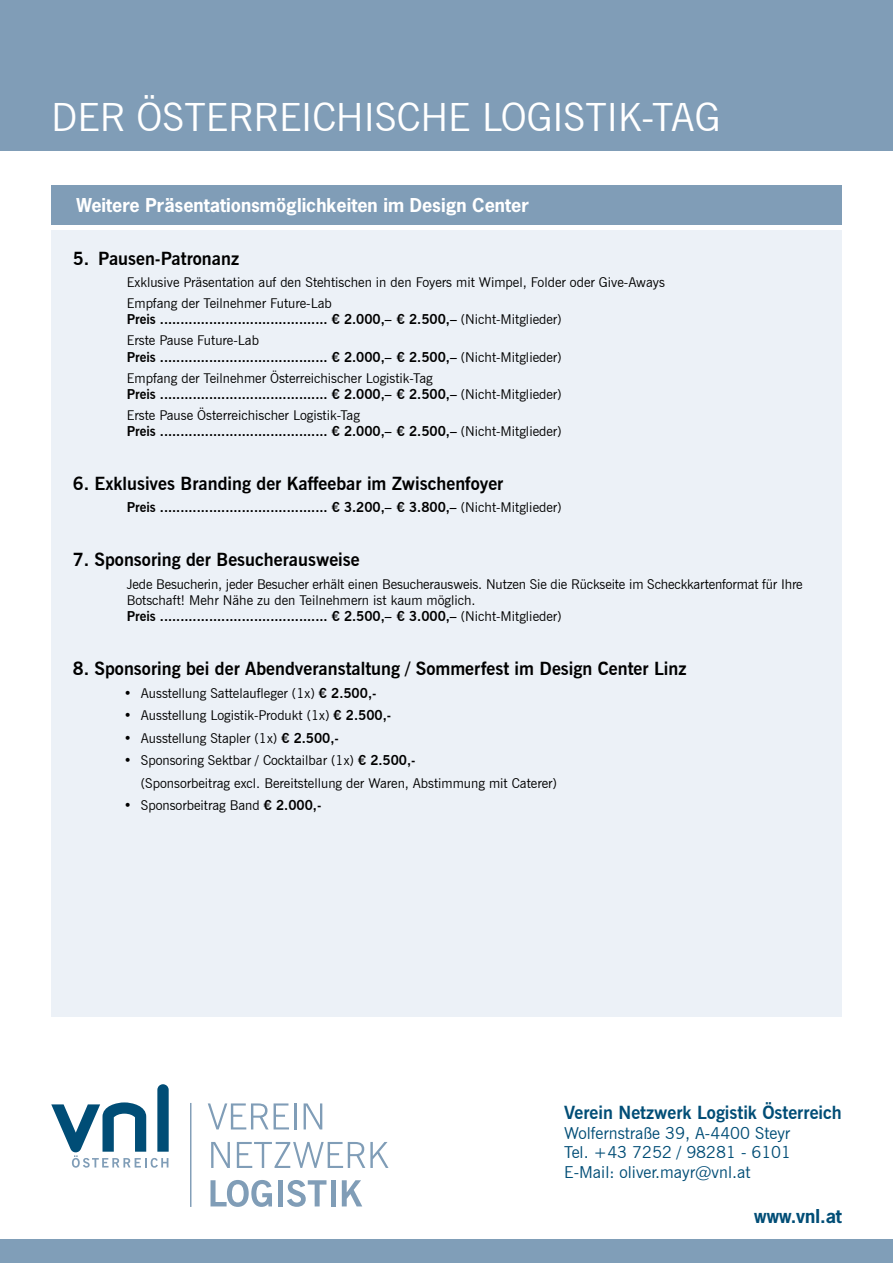
<style>
.page{position:relative;width:893px;height:1263px;background:#fff}
.page>*{position:absolute;margin:0;border:0;box-sizing:border-box;transform-origin:0 0}
.t1{font:39px "News Gothic BT";color:#fff}
.t2{font:700 18px "News Gothic BT";color:#000}
.t3{font:700 18px "News Gothic Std";color:#fff}
.t4{font:700 18px "News Gothic BT";color:#004d76}
.t5{font:700 18px "News Gothic Std";color:#004d76}
.t6{font:16.5px/19.5px "News Gothic BT";color:#004d76;text-align:justify}
.t7{font:13.5px/21px "News Gothic BT";color:#000}
.t8{font:700 13.5px/21px "News Gothic BT";color:#000}
.s1{font-weight:400}
.s2{font-weight:700}
</style>
<div class="page">
<div style="left:51px;top:218px;width:791px;height:798px;background:#ecf1f7"></div>
<div style="left:0;top:0;width:893px;height:151px;background:#809db7"></div>
<div style="left:0;top:1239px;width:893px;height:24px;background:#809eb8"></div>
<div style="left:51px;top:185px;width:791px;height:40px;background:#809db7"></div>
<div style="left:51px;top:225px;width:791px;height:5px;background:#fff"></div>
<svg style="left:210px;top:1180px;width:62px;height:27px"></svg>
<div style="left:278px;top:1180px;width:5px;height:26px;background:#809db7"></div>
<svg style="left:287px;top:1180px;width:39px;height:27px"></svg>
<div style="left:331px;top:1180px;width:5px;height:26px;background:#809db7"></div>
<svg style="left:342px;top:1180px;width:20px;height:26px"></svg>
<svg style="left:211px;top:1142px;width:19px;height:26px"></svg>
<svg style="left:237px;top:1142px;width:152px;height:26px"></svg>
<svg style="left:208px;top:1103px;width:81px;height:26px"></svg>
<hr style="left:294px;top:1103px;width:2px;height:26px;background:#809db7">
<svg style="left:304px;top:1103px;width:18px;height:26px"></svg>
<hr style="left:190px;top:1103px;width:1px;height:104px;background:#809db7">
<svg style="left:51px;top:1084px;width:118px;height:84px"></svg>
<h1 class="t1" style="left:51px;top:102px;width:671px">DER ÖSTERREICHISCHE LOGISTIK-TAG</h1>
<h2 class="t3" style="left:77px;top:194px;width:454px">Weitere Präsentationsmöglichkeiten im Design Center</h2>
<h2 class="t2" style="left:73px;top:251px;width:168px">5. Pausen-Patronanz</h2>
<p class="t7" style="left:127px;top:273px;width:540px">Exklusive Präsentation auf den Stehtischen in den Foyers mit Wimpel, Folder oder Give-Aways<br>Empfang der Teilnehmer Future-Lab</p>
<p class="t8" style="left:127px;top:310px;width:436px">Preis ......................................... € 2.000,– € 2.500,– <span class="s1">(Nicht-Mitglieder)<br>Erste Pause Future-Lab</span></p>
<p class="t7" style="left:127px;top:347px;width:436px"><span class="s2">Preis ......................................... € 2.000,– € 2.500,–</span> (Nicht-Mitglieder)<br>Empfang der Teilnehmer Österreichischer Logistik-Tag</p>
<p class="t8" style="left:127px;top:384px;width:436px">Preis ......................................... € 2.000,– € 2.500,– <span class="s1">(Nicht-Mitglieder)<br>Erste Pause Österreichischer Logistik-Tag</span></p>
<p class="t8" style="left:127px;top:422px;width:436px">Preis ......................................... € 2.000,– € 2.500,– <span class="s1">(Nicht-Mitglieder)</span></p>
<h2 class="t2" style="left:73px;top:477px;width:432px">6. Exklusives Branding der Kaffeebar im Zwischenfoyer</h2>
<p class="t8" style="left:127px;top:498px;width:436px">Preis ......................................... € 3.200,– € 3.800,– <span class="s1">(Nicht-Mitglieder)</span></p>
<h2 class="t2" style="left:73px;top:553px;width:288px">7. Sponsoring der Besucherausweise</h2>
<p class="t7" style="left:127px;top:577px;width:677px;line-height:16.2px">Jede Besucherin, jeder Besucher erhält einen Besucherausweis. Nutzen Sie die Rückseite im Scheckkartenformat für Ihre<br>Botschaft! Mehr Nähe zu den Teilnehmern ist kaum möglich.<br><span class="s2">Preis ......................................... € 2.500,– € 3.000,–</span> (Nicht-Mitglieder)</p>
<h2 class="t2" style="left:73px;top:662px;width:615px">8. Sponsoring bei der Abendveranstaltung / Sommerfest im Design Center Linz</h2>
<p class="t7" style="left:124px;top:684px;width:254px">• Ausstellung Sattelaufleger (1x) <span class="s2">€ 2.500,-</span></p>
<p class="t7" style="left:124px;top:706px;width:269px">• Ausstellung Logistik-Produkt (1x) <span class="s2">€ 2.500,-</span></p>
<p class="t7" style="left:124px;top:729px;width:217px">• Ausstellung Stapler (1x) <span class="s2">€ 2.500,-</span></p>
<p class="t7" style="left:141px;top:750px;width:418px;line-height:22.5px;text-indent:-17px">• Sponsoring Sektbar / Cocktailbar (1x) <span class="s2">€ 2.500,-<br></span>(Sponsorbeitrag excl. Bereitstellung der Waren, Abstimmung mit Caterer)</p>
<p class="t7" style="left:124px;top:796px;width:199px">• Sponsorbeitrag Band <span class="s2">€ 2.000,-</span></p>
<h2 class="t4" style="left:564px;top:1106px;width:279px">Verein Netzwerk Logistik Österreich</h2>
<p class="t6" style="left:564px;top:1125px;width:228px">Wolfernstraße 39, A-4400 Steyr Tel. +43 7252 / 98281 - 6101<br>E-Mail: oliver.mayr@vnl.at</p>
<h2 class="t5" style="left:754px;top:1205px;width:89px">www.vnl.at</h2>
</div>
